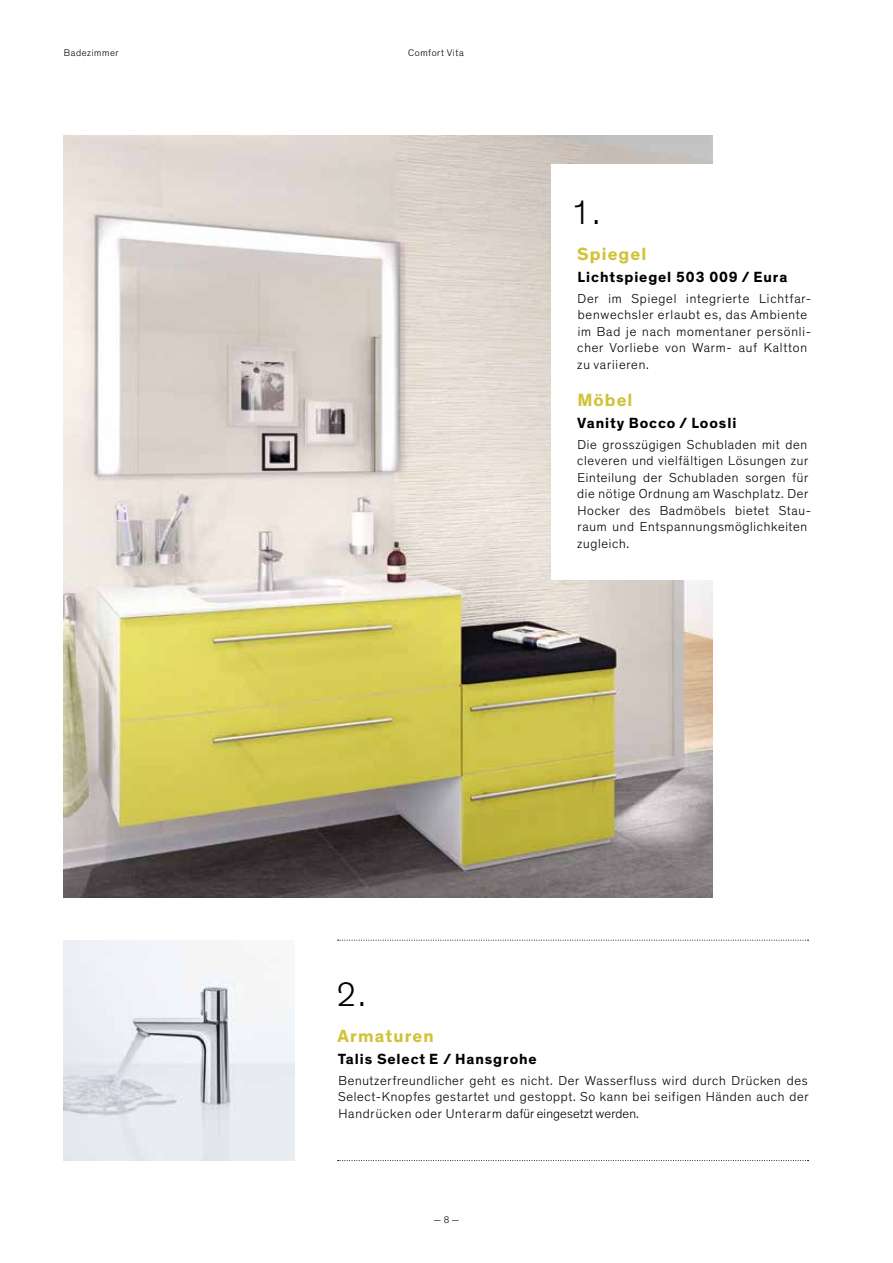
<style>
.page{position:relative;width:893px;height:1263px;background:#fff}
.page>*{position:absolute;margin:0;border:0;box-sizing:border-box;transform-origin:0 0}
.t1{font:300 34.5px "Theinhardt";color:#000}
.t2{font:700 18px "Theinhardt";letter-spacing:.06em;color:#d1c238}
.t3{font:700 15px "Theinhardt";letter-spacing:.06em;color:#000}
.t4{font:300 13.2px/16.5px "Theinhardt";letter-spacing:.05em;color:#000}
.t5{font:300 9.75px "Theinhardt";letter-spacing:.06em;color:#000}
</style>
<div class="page">
<svg style="left:338px;top:1160px;width:470px;height:1px"></svg>
<img style="left:64px;top:135px;width:648px;height:762px">
<img style="left:64px;top:940px;width:231px;height:221px">
<svg style="left:338px;top:940px;width:470px;height:1px"></svg>
<div style="left:551px;top:164px;width:257px;height:415px;background:#fff"></div>
<p class="t5" style="left:64px;top:47px;width:56px">Badezimmer</p>
<p class="t5" style="left:408px;top:47px;width:57px">Comfort Vita</p>
<h1 class="t1" style="left:570px;top:192px;width:31px">1.</h1>
<h2 class="t2" style="left:577px;top:242px;width:71px">Spiegel</h2>
<p class="t3" style="left:578px;top:268px;width:211px">Lichtspiegel 503 009 / Eura</p>
<p class="t4" style="left:577px;top:290px;width:235px">Der im Spiegel integrierte Lichtfar&shy;benwechsler erlaubt es, das Ambiente im Bad je nach momentaner persönli&shy;cher Vorliebe von Warm- auf Kaltton zu variieren.</p>
<h2 class="t2" style="left:577px;top:389px;width:57px">Möbel</h2>
<p class="t3" style="left:577px;top:414px;width:161px">Vanity Bocco / Loosli</p>
<p class="t4" style="left:577px;top:436px;width:235px">Die grosszügigen Schubladen mit den cleveren und vielfältigen Lösungen zur Einteilung der Schubladen sorgen für die nötige Ordnung am Waschplatz. Der Hocker des Badmöbels bietet Stau&shy;raum und Entspannungsmöglichkeiten zugleich.</p>
<h1 class="t1" style="left:336px;top:975px;width:31px">2.</h1>
<h2 class="t2" style="left:338px;top:1025px;width:98px">Armaturen</h2>
<p class="t3" style="left:338px;top:1050px;width:201px">Talis Select E / Hansgrohe</p>
<p class="t4" style="left:338px;top:1072px;width:472px;text-align:justify">Benutzerfreundlicher geht es nicht. Der Wasserfluss wird durch Drücken des Select-Knopfes gestartet und gestoppt. So kann bei seifigen Händen auch der Handrücken oder Unterarm dafür eingesetzt werden.</p>
<p class="t5" style="left:433px;top:1214px;width:28px">— 8 —</p>
</div>
